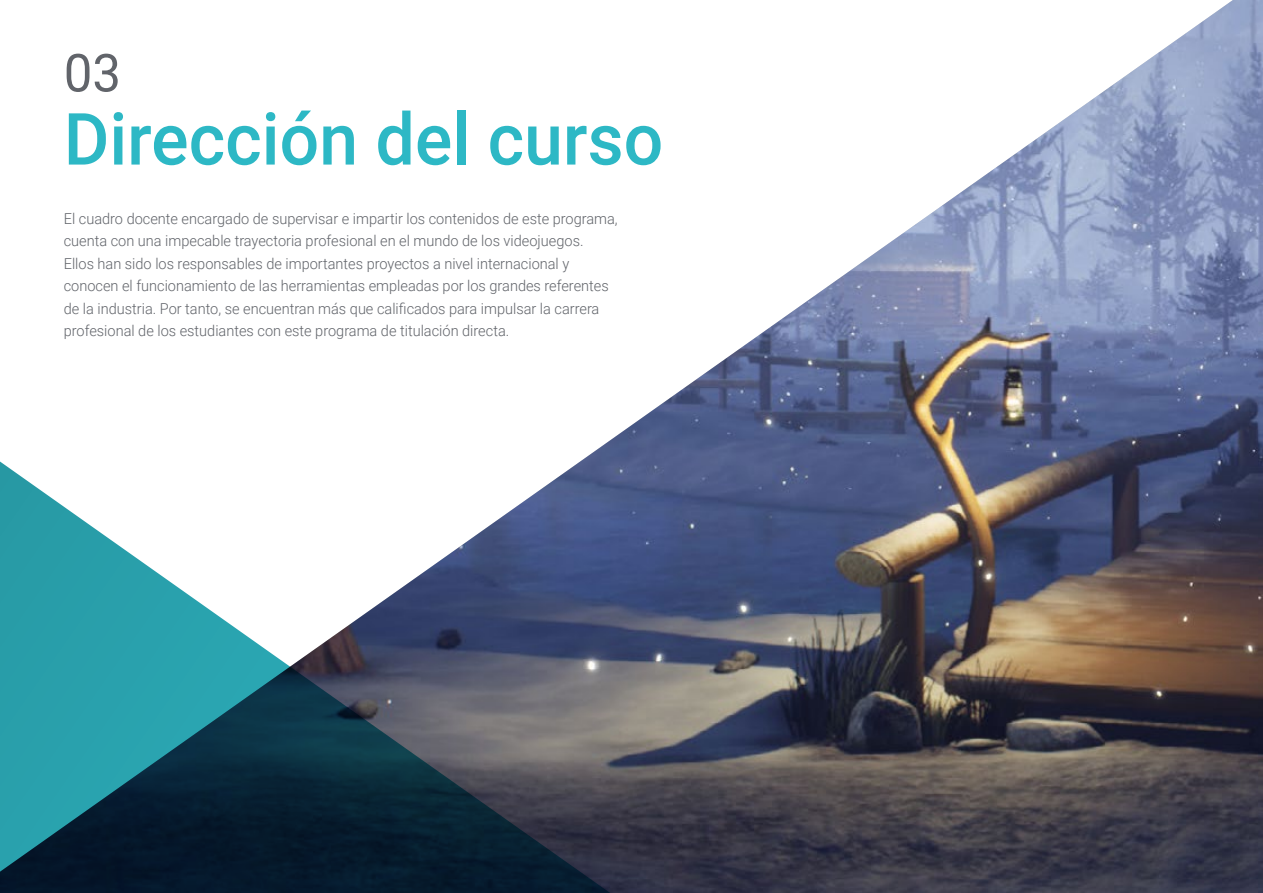
<style>
.page{position:relative;width:1263px;height:893px;background:#fff}
.page>*{position:absolute;margin:0;border:0;box-sizing:border-box;transform-origin:0 0}
.t1{font:500 72px "Roboto";color:#2db8c5}
.t2{font:52.5px "Roboto";color:#61646a}
.t3{font:300 15px/22.5px "Roboto";color:#61646a}
</style>
<div class="page">
<img style="left:602px;top:0;width:661px;height:893px">
<svg style="left:0;top:446px;width:640px;height:447px"></svg>
<h2 class="t2" style="left:64px;top:36px;width:59px">03</h2>
<h1 class="t1" style="left:64px;top:89px;width:601px">Dirección del curso</h1>
<p class="t3" style="left:64px;top:207px;width:555px">El cuadro docente encargado de supervisar e impartir los contenidos de este programa, cuenta con una impecable trayectoria profesional en el mundo de los videojuegos.<br>Ellos han sido los responsables de importantes proyectos a nivel internacional y conocen el funcionamiento de las herramientas empleadas por los grandes referentes de la industria. Por tanto, se encuentran más que calificados para impulsar la carrera profesional de los estudiantes con este programa de titulación directa.</p>
</div>
